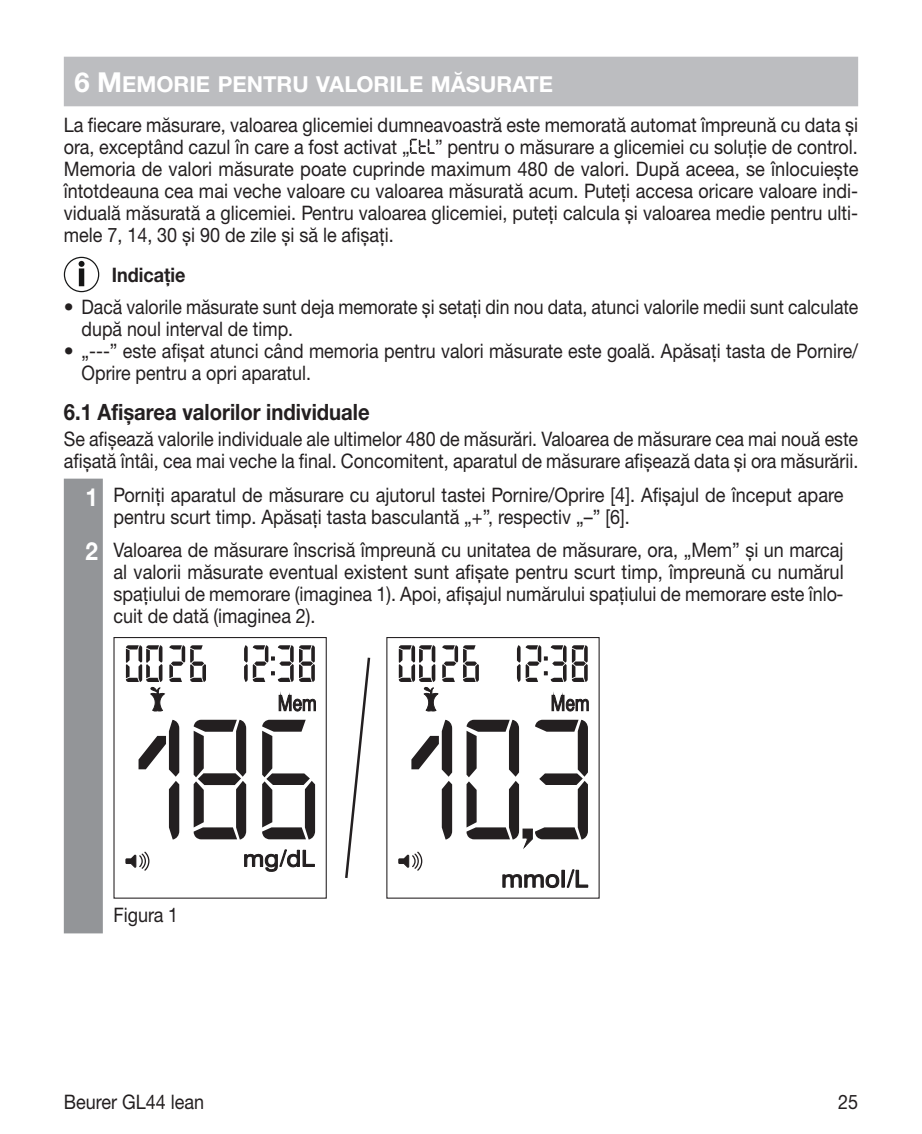
<style>
.page{position:relative;width:922px;height:1134px;background:#fff}
.page>*{position:absolute;margin:0;border:0;box-sizing:border-box;transform-origin:0 0}
.t1{font:700 22.5px "Helvetica Neue LTW1 G";color:#231f20;scale:.9 1}
.t2{font:22px "Helvetica Neue LTW1 G Bd SC800";color:#fff}
.t3{font:20px/22px "Helvetica Neue LTW1 G";color:#231f20;scale:.9 1}
.t4{font:20px/22px "Helvetica Neue LTW1 G";color:#231f20}
.t5{font:20px/22px "Helvetica Neue LTW1 G";color:#231f20;scale:.89 1}
.t6{font:700 20px "Helvetica Neue LTW1 G";color:#231f20;scale:.9 1}
.s1{font-size:27.5px}
.s2{font-weight:700;font-size:25px;color:#fff}
</style>
<div class="page">
<div style="left:64px;top:57px;width:793px;height:49px;background:#bcbdc0"></div>
<svg style="left:410px;top:139px;width:25px;height:15px"></svg>
<div style="left:64px;top:257px;width:35px;height:35px;border:1px solid #151616;border-radius:50%"></div>
<div style="left:79px;top:268px;width:5px;height:18px;border:2px solid #151616"></div>
<svg style="left:79px;top:261px;width:5px;height:6px"></svg>
<div style="left:64px;top:479px;width:39px;height:454px;background:#939598"></div>
<div style="left:113px;top:637px;width:214px;height:262px;border:1px solid #231f20"></div>
<svg style="left:194px;top:720px;width:52px;height:119px"></svg>
<svg style="left:278px;top:695px;width:38px;height:17px"></svg>
<svg style="left:262px;top:720px;width:53px;height:119px"></svg>
<svg style="left:299px;top:645px;width:16px;height:37px"></svg>
<svg style="left:253px;top:645px;width:40px;height:37px"></svg>
<svg style="left:244px;top:645px;width:3px;height:37px"></svg>
<svg style="left:244px;top:849px;width:71px;height:23px"></svg>
<svg style="left:125px;top:852px;width:24px;height:19px"></svg>
<svg style="left:138px;top:720px;width:41px;height:119px"></svg>
<svg style="left:126px;top:645px;width:80px;height:67px"></svg>
<svg style="left:502px;top:874px;width:57px;height:15px"></svg>
<svg style="left:566px;top:869px;width:22px;height:19px"></svg>
<div style="left:561px;top:870px;width:3px;height:18px;border:1px solid #231f20"></div>
<svg style="left:411px;top:720px;width:41px;height:119px"></svg>
<svg style="left:551px;top:695px;width:37px;height:17px"></svg>
<svg style="left:398px;top:852px;width:24px;height:19px"></svg>
<svg style="left:517px;top:645px;width:70px;height:37px"></svg>
<svg style="left:466px;top:720px;width:121px;height:129px"></svg>
<svg style="left:398px;top:645px;width:81px;height:67px"></svg>
<svg style="left:345px;top:657px;width:26px;height:221px"></svg>
<p class="t2" style="left:74px;top:71px;width:480px"><span class="s1">6 M</span> EMORIE PENTRU VALORILE MĂSURATE</p>
<p class="t3" style="left:64px;top:114px;width:883px">La fiecare măsurare, valoarea glicemiei dumneavoastră este memorată automat împreună cu data și ora, exceptând cazul în care a fost activat „</p>
<p class="t3" style="left:64px;top:136px;width:884px;text-align:justify;text-indent:371px">” pentru o măsurare a glicemiei cu soluție de control.<br>Memoria de valori măsurate poate cuprinde maximum 480 de valori. După aceea, se înlocuiește întotdeauna cea mai veche valoare cu valoarea măsurată acum. Puteți accesa oricare valoare indi&shy;viduală măsurată a glicemiei. Pentru valoarea glicemiei, puteți calcula și valoarea medie pentru ulti&shy;mele 7, 14, 30 și 90 de zile și să le afișați.</p>
<p class="t6" style="left:112px;top:262px;width:83px">Indicație</p>
<p class="t4" style="left:81px;top:296px;width:778px;text-indent:-18px">• Dacă valorile măsurate sunt deja memorate și setați din nou data, atunci valorile medii sunt calculate după noul interval de timp.</p>
<p class="t4" style="left:82px;top:340px;width:778px;text-indent:-18px">• „---” este afișat atunci când memoria pentru valori măsurate este goală. Apăsați tasta de Pornire/<br>Oprire pentru a opri aparatul.</p>
<p class="t1" style="left:64px;top:399px;width:341px">6.1 Afișarea valorilor individuale</p>
<p class="t5" style="left:64px;top:428px;width:894px">Se afișează valorile individuale ale ultimelor 480 de măsurări. Valoarea de măsurare cea mai nouă este afișată întâi, cea mai veche la final. Concomitent, aparatul de măsurare afișează data și ora măsurării.</p>
<p class="t3" style="left:113px;top:484px;width:812px;text-indent:-28px"><span class="s2">1</span> Porniți aparatul de măsurare cu ajutorul tastei Pornire/Oprire [4]. Afișajul de început apare pentru scurt timp. Apăsați tasta basculantă „+”, respectiv „–” [6].</p>
<p class="t3" style="left:113px;top:539px;width:812px;text-align:justify;text-indent:-28px"><span class="s2">2</span> Valoarea de măsurare înscrisă împreună cu unitatea de măsurare, ora, „Mem” și un marcaj al valorii măsurate eventual existent sunt afișate pentru scurt timp, împreună cu numărul spațiului de memorare (imaginea 1). Apoi, afișajul numărului spațiului de memorare este înlo&shy;cuit de dată (imaginea 2).</p>
<p class="t3" style="left:113px;top:903px;width:74px">Figura 1</p>
<p class="t3" style="left:64px;top:1091px;width:157px">Beurer GL44 lean</p>
<p class="t3" style="left:837px;top:1091px;width:24px">25</p>
</div>
